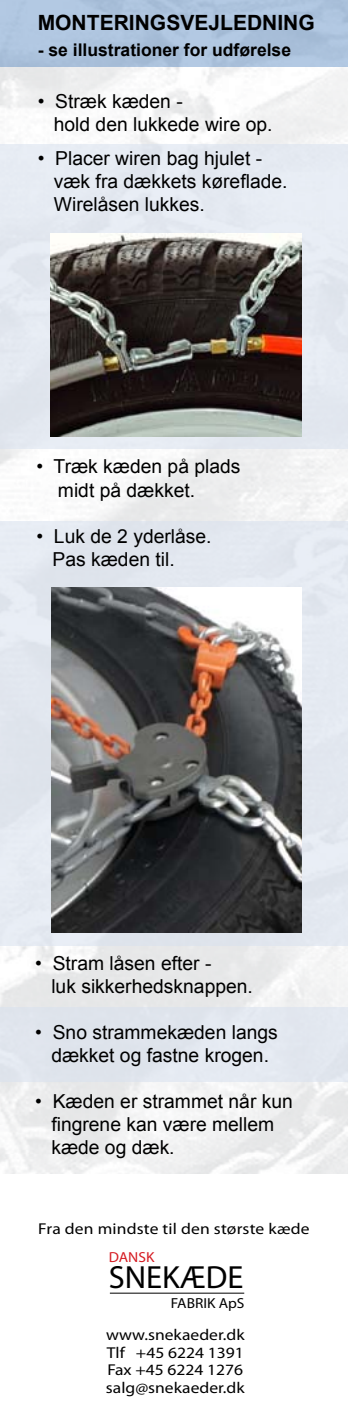
<style>
.page{position:relative;width:348px;height:1424px;background:#fff}
.page>*{position:absolute;margin:0;border:0;box-sizing:border-box;transform-origin:0 0}
.t1{font:32.2px "Myriad Pro";color:#000}
.t2{font:700 21px "Arial";color:#000}
.t3{font:19.25px/23.1px "Arial";color:#000}
.t4{font:700 17.5px "Arial";color:#000}
.t5{font:15.75px/17.5px "Myriad Pro";color:#000;text-align:justify;scale:1.11 1}
.t6{font:14.53px "Myriad Pro";color:#000;scale:1.06 1}
.t7{font:14.53px "Myriad Pro";color:#d51b22;scale:1.06 1}
</style>
<div class="page">
<hr style="left:110px;top:1292px;width:134px;height:1px;background:#000">
<div style="left:0;top:0;width:347px;height:67px;background:#adc4dd"></div>
<div style="left:0;top:144px;width:347px;height:304px;background:#e5eaf2"></div>
<div style="left:0;top:521px;width:347px;height:424px;background:#e3e8f0"></div>
<div style="left:0;top:1007px;width:347px;height:74px;background:#e1e5ee"></div>
<img style="left:50px;top:233px;width:251px;height:203px">
<img style="left:51px;top:587px;width:250px;height:345px">
<p class="t2" style="left:38px;top:9px;width:278px">MONTERINGSVEJLEDNING</p>
<p class="t4" style="left:38px;top:38px;width:254px">- se illustrationer for udførelse</p>
<p class="t3" style="left:54px;top:90px;width:220px;text-indent:-16px">• Stræk kæden -<br>hold den lukkede wire op.</p>
<p class="t3" style="left:54px;top:147px;width:235px;text-indent:-16px">• Placer wiren bag hjulet - væk fra dækkets køreflade.<br>Wirelåsen lukkes.</p>
<p class="t3" style="left:58px;top:455px;width:184px;text-indent:-21px">• Træk kæden på plads midt på dækket.</p>
<p class="t3" style="left:52px;top:525px;width:160px;text-indent:-16px">• Luk de 2 yderlåse.<br>Pas kæden til.</p>
<p class="t3" style="left:51px;top:951px;width:203px;text-indent:-16px">• Stram låsen efter -<br>luk sikkerhedsknappen.</p>
<p class="t3" style="left:35px;top:1021px;width:244px;text-align:center">• Sno strammekæden langs dækket og fastne krogen.</p>
<p class="t3" style="left:51px;top:1090px;width:243px;text-indent:-16px">• Kæden er strammet når kun fingrene kan være mellem kæde og dæk.</p>
<p class="t5" style="left:38px;top:1219px;width:246px">Fra den mindste til den største kæde</p>
<p class="t7" style="left:109px;top:1248px;width:44px">DANSK</p>
<h1 class="t1" style="left:109px;top:1258px;width:136px">SNEKÆDE</h1>
<p class="t6" style="left:171px;top:1294px;width:71px">FABRIK ApS</p>
<p class="t5" style="left:106px;top:1326px;width:126px">www.snekaeder.dk Tlf +45 6224 1391<br>Fax +45 6224 1276 salg@snekaeder.dk</p>
</div>
